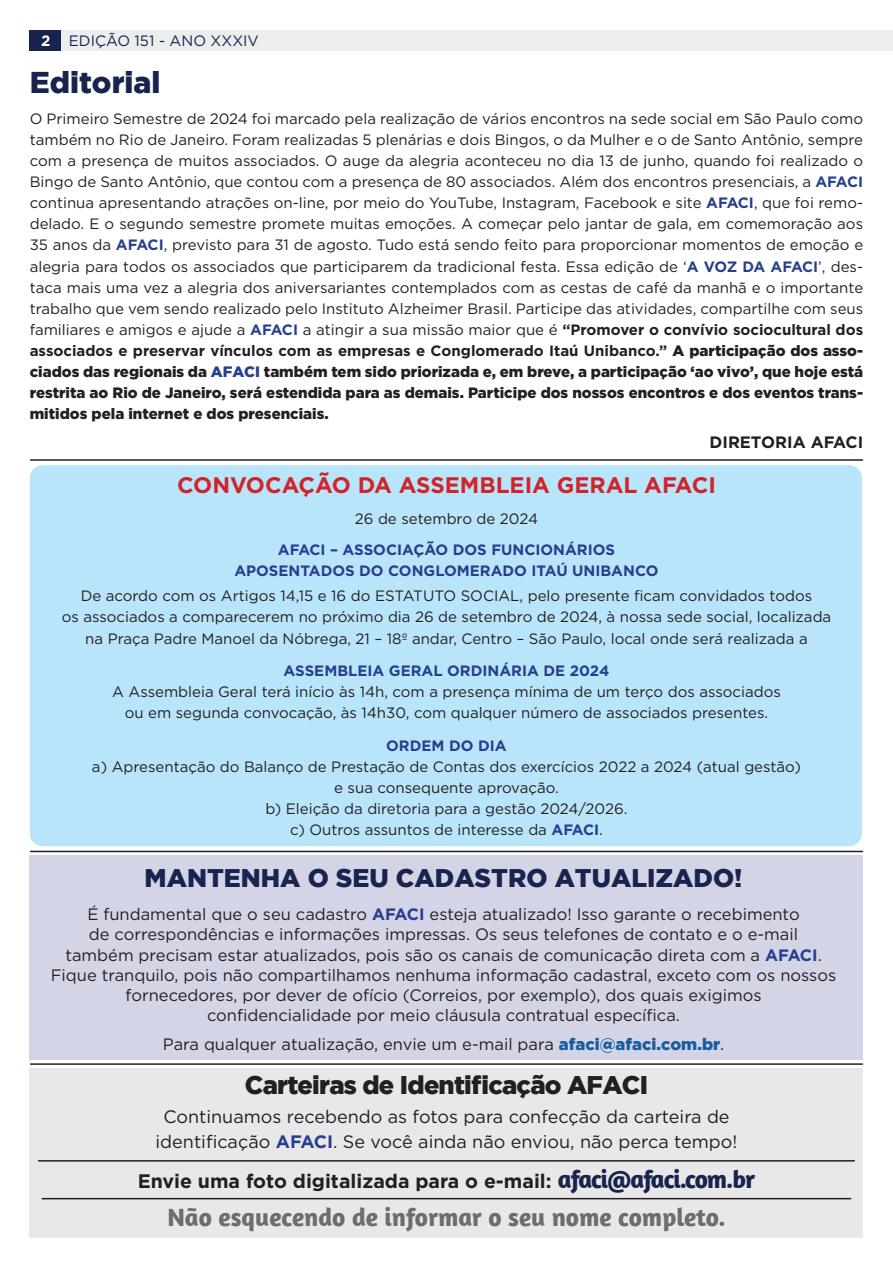
<style>
.page{position:relative;width:893px;height:1263px;background:#fff}
.page>*{position:absolute;margin:0;border:0;box-sizing:border-box;transform-origin:0 0}
.Título_1{font:900 30px "Gotham";color:#18244e}
.Texto_-_Editorial{font:700 25.5px "Amaranth";color:#6c6d70}
.Título_1-2{font:900 25.5px "Gotham";color:#18244e}
.Título_Secundário{font:900 25.5px "Gotham";letter-spacing:-.03em;color:#231f20}
.Texto_-_Editorial-2{font:700 22.5px "Gotham";color:#d1232a}
.Texto_-_Editorial-3{font:700 19.5px "Gotham";color:#231f20}
.Texto_-_Editorial-4{font:18px/25.5px "Gotham";color:#231f20;text-align:center}
.Texto_-_Editorial-5{font:16.5px/20.2px "Gotham";color:#231f20;text-align:center}
.Texto_-_Editorial-6{font:700 16.5px "Gotham";color:#231f20}
.Texto_-_Editorial-7{font:15px/21px "Gotham";color:#231f20;text-align:center}
.Texto_-_Editorial-8{font:700 15px/21px "Gotham";color:#253f8e;text-align:center}
.t1{font:15px "Gotham";color:#18244e}
.s1{font-weight:700;color:#fff}
.s2{font-weight:700;color:#253f8e}
.s3{font-weight:700}
.s4{font-weight:900}
.s5{font-weight:900;color:#253f8e}
.s6{font-weight:900;color:#175d9e}
.s7{font-family:"Amaranth";font-size:25.5px;color:#18244e}
</style>
<div class="page">
<div style="left:49px;top:30px;width:844px;height:20px;background:#ebeeed"></div>
<div style="left:30px;top:30px;width:31px;height:20px;background:#18244e"></div>
<div style="left:30px;top:465px;width:832px;height:381px;background:#b9e5fa;border-radius:13px"></div>
<div style="left:30px;top:1068px;width:833px;height:169px;background:#eae7e8"></div>
<hr style="left:39px;top:1160px;width:815px;height:1px;background:#231f20">
<hr style="left:42px;top:1198px;width:809px;height:1px;background:#231f20">
<hr style="left:31px;top:1063px;width:831px;height:2px;background:#231f20">
<div style="left:30px;top:855px;width:833px;height:205px;background:#d4d4e7"></div>
<hr style="left:31px;top:851px;width:831px;height:1px;background:#231f20">
<hr style="left:31px;top:459px;width:831px;height:2px;background:#231f20">
<p class="t1" style="left:41px;top:31px;width:219px"><span class="s1">2</span> EDIÇÃO 151 - ANO XXXIV</p>
<p class="Título_1" style="left:30px;top:65px;width:132px">Editorial</p>
<p class="Texto_-_Editorial-7" style="left:30px;top:108px;width:835px;text-align:justify">O Primeiro Semestre de 2024 foi marcado pela realização de vários encontros na sede social em São Paulo como também no Rio de Janeiro. Foram realizadas 5 plenárias e dois Bingos, o da Mulher e o de Santo Antônio, sempre com a presença de muitos associados. O auge da alegria aconteceu no dia 13 de junho, quando foi realizado o Bingo de Santo Antônio, que contou com a presença de 80 associados. Além dos encontros presenciais, a <span class="s2">AFACI </span>continua apresentando atrações on-line, por meio do YouTube, Instagram, Facebook e site <span class="s2">AFACI</span>, que foi remo&shy;delado. E o segundo semestre promete muitas emoções. A começar pelo jantar de gala, em comemoração aos 35 anos da <span class="s2">AFACI</span>, previsto para 31 de agosto. Tudo está sendo feito para proporcionar momentos de emoção e alegria para todos os associados que participarem da tradicional festa. Essa edição de ‘<span class="s2">A VOZ DA AFACI</span>’, des&shy;taca mais uma vez a alegria dos aniversariantes contemplados com as cestas de café da manhã e o importante trabalho que vem sendo realizado pelo Instituto Alzheimer Brasil. Participe das atividades, compartilhe com seus familiares e amigos e ajude a <span class="s2">AFACI</span> a atingir a sua missão maior que é <span class="s3">“Promover o convívio sociocultural dos associados e preservar vínculos com as empresas e Conglomerado Itaú Unibanco.”</span> <span class="s4">A participação dos asso&shy;ciados das regionais da</span> <span class="s5">AFACI</span> <span class="s4">também tem sido priorizada e, em breve, a participação ‘ao vivo’, que hoje está restrita ao Rio de Janeiro, será estendida para as demais. Participe dos nossos encontros e dos eventos trans&shy;mitidos pela internet e dos presenciais.</span></p>
<p class="Texto_-_Editorial-6" style="left:709px;top:432px;width:155px">DIRETORIA AFACI</p>
<p class="Texto_-_Editorial-2" style="left:177px;top:470px;width:540px">CONVOCAÇÃO DA ASSEMBLEIA GERAL AFACI</p>
<p class="Texto_-_Editorial-7" style="left:355px;top:507px;width:185px">26 de setembro de 2024</p>
<p class="Texto_-_Editorial-8" style="left:234px;top:539px;width:426px">AFACI – ASSOCIAÇÃO DOS FUNCIONÁRIOS<br>APOSENTADOS DO CONGLOMERADO ITAÚ UNIBANCO</p>
<p class="Texto_-_Editorial-7" style="left:62px;top:585px;width:771px">De acordo com os Artigos 14,15 e 16 do ESTATUTO SOCIAL, pelo presente ficam convidados todos<br>os associados a comparecerem no próximo dia 26 de setembro de 2024, à nossa sede social, localizada na Praça Padre Manoel da Nóbrega, 21 – 18º andar, Centro – São Paulo, local onde será realizada a</p>
<p class="Texto_-_Editorial-8" style="left:284px;top:660px;width:327px">ASSEMBLEIA GERAL ORDINÁRIA DE 2024</p>
<p class="Texto_-_Editorial-7" style="left:112px;top:681px;width:670px">A Assembleia Geral terá início às 14h, com a presença mínima de um terço dos associados ou em segunda convocação, às 14h30, com qualquer número de associados presentes.</p>
<p class="Texto_-_Editorial-8" style="left:386px;top:735px;width:122px">ORDEM DO DIA</p>
<p class="Texto_-_Editorial-7" style="left:92px;top:755px;width:710px">a) Apresentação do Balanço de Prestação de Contas dos exercícios 2022 a 2024 (atual gestão) e sua consequente aprovação.</p>
<p class="Texto_-_Editorial-7" style="left:265px;top:797px;width:364px">b) Eleição da diretoria para a gestão 2024/2026.</p>
<p class="Texto_-_Editorial-7" style="left:290px;top:818px;width:314px">c) Outros assuntos de interesse da <span class="s2">AFACI</span>.</p>
<p class="Título_1-2" style="left:145px;top:863px;width:599px">MANTENHA O SEU CADASTRO ATUALIZADO!</p>
<p class="Texto_-_Editorial-5" style="left:51px;top:904px;width:787px">É fundamental que o seu cadastro <span class="s2">AFACI</span> esteja atualizado! Isso garante o recebimento<br>de correspondências e informações impressas. Os seus telefones de contato e o e-mail<br>também precisam estar atualizados, pois são os canais de comunicação direta com a <span class="s2">AFACI</span>.<br>Fique tranquilo, pois não compartilhamos nenhuma informação cadastral, exceto com os nossos fornecedores, por dever de ofício (Correios, por exemplo), dos quais exigimos<br>confidencialidade por meio cláusula contratual específica.</p>
<p class="Texto_-_Editorial-5" style="left:163px;top:1034px;width:563px">Para qualquer atualização, envie um e-mail para <span class="s6">afaci@afaci.com.br</span>.</p>
<p class="Título_Secundário" style="left:245px;top:1070px;width:405px">Carteiras de Identificação AFACI</p>
<p class="Texto_-_Editorial-4" style="left:156px;top:1103px;width:583px">Continuamos recebendo as fotos para confecção da carteira de identificação <span class="s2">AFACI</span>. Se você ainda não enviou, não perca tempo!</p>
<p class="Texto_-_Editorial-3" style="left:138px;top:1168px;width:619px">Envie uma foto digitalizada para o e-mail: <span class="s7">afaci@afaci.com.br</span></p>
<p class="Texto_-_Editorial" style="left:167px;top:1201px;width:559px">Não esquecendo de informar o seu nome completo.</p>
</div>
